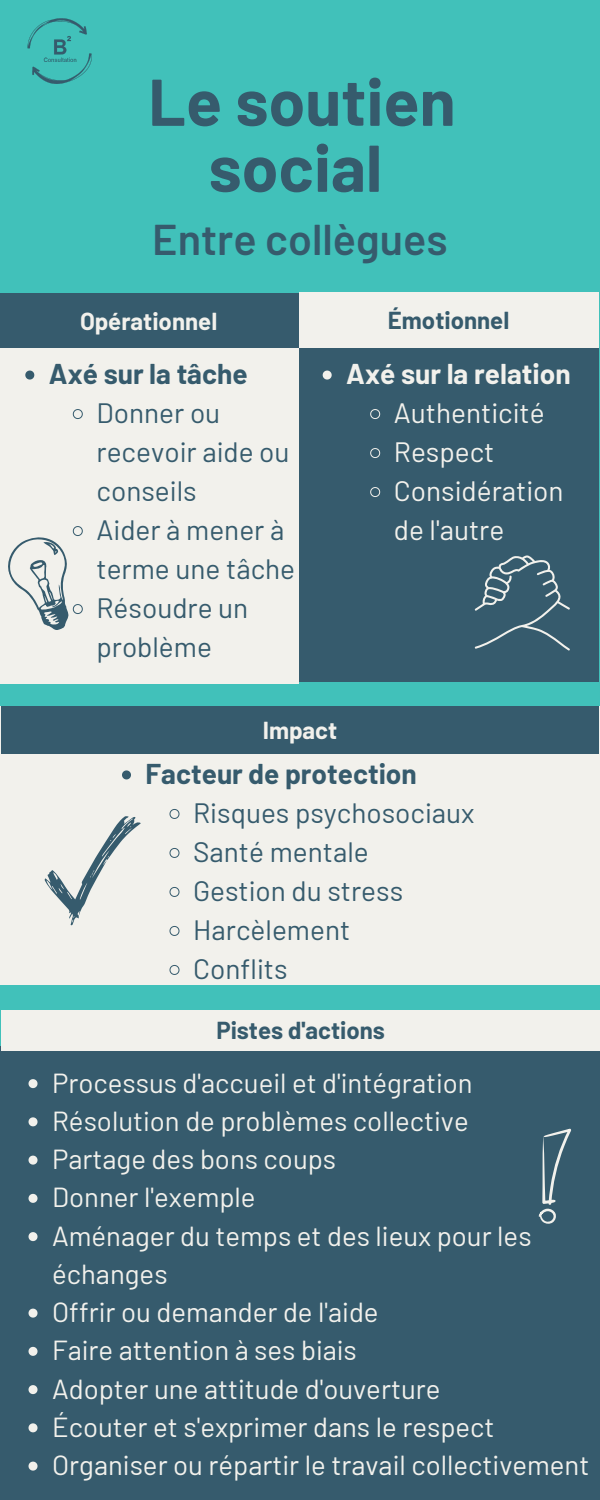
<style>
.page{position:relative;width:600px;height:1500px;background:#41c1ba}
.page>*{position:absolute;margin:0;border:0;box-sizing:border-box;transform-origin:0 0}
.t1{font:700 66px/66px "Barlow";color:#365b6d;text-align:center}
.t2{font:600 43px "Barlow";color:#365b6d}
.t3{font:28px/39px "Barlow";color:#365b6d}
.t4{font:28px/39px "Barlow";color:#f2f1ec}
.t5{font:700 28px "Barlow";color:#365b6d}
.t6{font:700 28px "Barlow";color:#f2f1ec}
.t7{font:27.6px/38.2px "Barlow";color:#f2f1ec}
.t8{font:700 24px "Barlow";color:#365b6d}
.t9{font:700 24px "Barlow";color:#f2f1ec}
</style>
<div class="page">
<img style="left:27px;top:19px;width:65px;height:65px">
<div style="left:0;top:294px;width:299px;height:390px;background:#f2f1ec"></div>
<div style="left:0;top:294px;width:299px;height:54px;background:#365b6d"></div>
<div style="left:299px;top:292px;width:300px;height:390px;background:#365b6d"></div>
<div style="left:299px;top:292px;width:300px;height:56px;background:#f2f1ec"></div>
<svg style="left:475px;top:555px;width:95px;height:96px"></svg>
<div style="left:0;top:707px;width:600px;height:278px;background:#f2f1ec"></div>
<div style="left:1px;top:707px;width:598px;height:47px;background:#365b6d"></div>
<svg style="left:44px;top:816px;width:97px;height:110px"></svg>
<div style="left:0;top:1047px;width:600px;height:453px;background:#365b6d"></div>
<div style="left:1px;top:1010px;width:599px;height:41px;background:#f2f1ec"></div>
<svg style="left:539px;top:1128px;width:32px;height:96px"></svg>
<svg style="left:25px;top:371px;width:9px;height:9px"></svg>
<svg style="left:72px;top:409px;width:11px;height:10px"></svg>
<svg style="left:8px;top:526px;width:75px;height:104px"></svg>
<svg style="left:323px;top:371px;width:9px;height:9px"></svg>
<svg style="left:370px;top:409px;width:11px;height:10px"></svg>
<svg style="left:370px;top:448px;width:11px;height:10px"></svg>
<svg style="left:370px;top:487px;width:11px;height:10px"></svg>
<svg style="left:122px;top:770px;width:9px;height:9px"></svg>
<svg style="left:169px;top:809px;width:11px;height:10px"></svg>
<svg style="left:169px;top:848px;width:11px;height:10px"></svg>
<svg style="left:169px;top:887px;width:11px;height:10px"></svg>
<svg style="left:169px;top:926px;width:11px;height:10px"></svg>
<svg style="left:169px;top:965px;width:11px;height:10px"></svg>
<svg style="left:29px;top:1079px;width:9px;height:9px"></svg>
<svg style="left:29px;top:1117px;width:9px;height:9px"></svg>
<svg style="left:29px;top:1156px;width:9px;height:9px"></svg>
<svg style="left:29px;top:1194px;width:9px;height:9px"></svg>
<svg style="left:29px;top:1232px;width:9px;height:9px"></svg>
<svg style="left:29px;top:1309px;width:9px;height:9px"></svg>
<svg style="left:29px;top:1347px;width:9px;height:9px"></svg>
<svg style="left:29px;top:1385px;width:9px;height:9px"></svg>
<svg style="left:29px;top:1423px;width:9px;height:9px"></svg>
<svg style="left:29px;top:1462px;width:9px;height:9px"></svg>
<p class="t1" style="left:148px;top:66px;width:309px">Le soutien social</p>
<p class="t2" style="left:152px;top:212px;width:297px">Entre collègues</p>
<p class="t9" style="left:80px;top:306px;width:139px">Opérationnel</p>
<p class="t8" style="left:388px;top:305px;width:123px">Émotionnel</p>
<p class="t5" style="left:49px;top:356px;width:200px">Axé sur la tâche</p>
<p class="t3" style="left:97px;top:392px;width:195px">Donner ou recevoir aide ou conseils</p>
<p class="t3" style="left:97px;top:509px;width:200px">Aider à mener à terme une tâche</p>
<p class="t3" style="left:97px;top:587px;width:153px">Résoudre un problème</p>
<p class="t6" style="left:346px;top:356px;width:226px">Axé sur la relation</p>
<p class="t4" style="left:394px;top:392px;width:152px">Authenticité</p>
<p class="t4" style="left:394px;top:431px;width:102px">Respect</p>
<p class="t4" style="left:394px;top:470px;width:171px">Considération de l'autre</p>
<p class="t9" style="left:263px;top:715px;width:76px">Impact</p>
<p class="t5" style="left:146px;top:756px;width:273px">Facteur de protection</p>
<p class="t3" style="left:193px;top:792px;width:283px">Risques psychosociaux</p>
<p class="t3" style="left:193px;top:831px;width:177px">Santé mentale</p>
<p class="t3" style="left:193px;top:870px;width:212px">Gestion du stress</p>
<p class="t3" style="left:193px;top:909px;width:159px">Harcèlement</p>
<p class="t3" style="left:193px;top:948px;width:96px">Conflits</p>
<p class="t8" style="left:216px;top:1015px;width:170px">Pistes d'actions</p>
<p class="t7" style="left:52px;top:1062px;width:422px">Processus d'accueil et d'intégration</p>
<p class="t7" style="left:52px;top:1101px;width:418px">Résolution de problèmes collective</p>
<p class="t7" style="left:52px;top:1139px;width:286px">Partage des bons coups</p>
<p class="t7" style="left:52px;top:1177px;width:205px">Donner l'exemple</p>
<p class="t7" style="left:52px;top:1215px;width:481px">Aménager du temps et des lieux pour les échanges</p>
<p class="t7" style="left:52px;top:1292px;width:328px">Offrir ou demander de l'aide</p>
<p class="t7" style="left:52px;top:1330px;width:306px">Faire attention à ses biais</p>
<p class="t7" style="left:52px;top:1368px;width:390px">Adopter une attitude d'ouverture</p>
<p class="t7" style="left:52px;top:1407px;width:444px">Écouter et s'exprimer dans le respect</p>
<p class="t7" style="left:52px;top:1445px;width:539px">Organiser ou répartir le travail collectivement</p>
</div>
